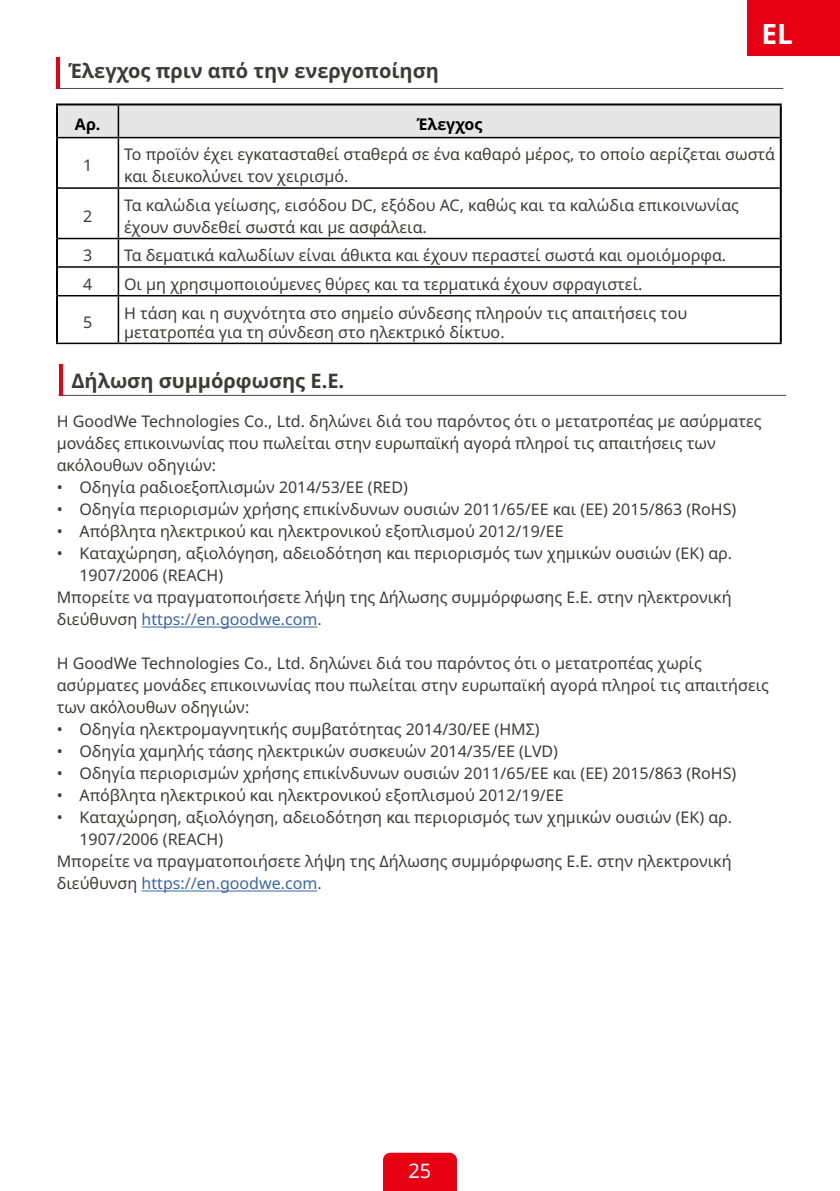
<style>
.page{position:relative;width:840px;height:1191px;background:#fff}
.page>*{position:absolute;margin:0;border:0;box-sizing:border-box;transform-origin:0 0}
.t1{font:700 28px "Noto Sans";color:#fff}
.t2{font:700 20px "Noto Sans";color:#3e3a39}
.t3{font:20px "Noto Sans";color:#fff}
.t4{font:16px/22px "Noto Sans";color:#3e3a39}
.t5{font:16px "Noto Sans";color:#3866a7}
.t6{font:700 16px "Noto Sans";color:#000}
.s1{color:#3e3a39}
.s2{color:#575554}
</style>
<div class="page">
<div style="left:383px;top:1152px;width:73px;height:39px;background:#e60012"></div>
<hr style="left:56px;top:88px;width:726px;height:1px;background:#4c4948">
<hr style="left:56px;top:57px;width:4px;height:31px;background:#e60012">
<div style="left:58px;top:105px;width:721px;height:32px;background:#e6e6e6"></div>
<hr style="left:118px;top:138px;width:1px;height:49px;background:#000">
<hr style="left:58px;top:187px;width:60px;height:2px;background:#000">
<hr style="left:118px;top:187px;width:661px;height:2px;background:#000">
<hr style="left:118px;top:189px;width:1px;height:49px;background:#000">
<hr style="left:58px;top:238px;width:60px;height:1px;background:#000">
<hr style="left:118px;top:238px;width:661px;height:1px;background:#000">
<hr style="left:58px;top:266px;width:60px;height:2px;background:#000">
<hr style="left:118px;top:266px;width:661px;height:2px;background:#000">
<svg style="left:118px;top:239px;width:1px;height:56px"></svg>
<hr style="left:58px;top:295px;width:60px;height:1px;background:#000">
<hr style="left:118px;top:295px;width:661px;height:1px;background:#000">
<hr style="left:118px;top:296px;width:1px;height:47px;background:#000">
<hr style="left:56px;top:343px;width:62px;height:1px;background:#000">
<hr style="left:118px;top:343px;width:663px;height:1px;background:#000">
<hr style="left:56px;top:103px;width:62px;height:2px;background:#000">
<hr style="left:56px;top:105px;width:2px;height:33px;background:#000">
<hr style="left:118px;top:103px;width:663px;height:2px;background:#000">
<hr style="left:779px;top:105px;width:2px;height:33px;background:#000">
<hr style="left:118px;top:105px;width:1px;height:32px;background:#000">
<hr style="left:58px;top:137px;width:60px;height:1px;background:#000">
<hr style="left:118px;top:137px;width:661px;height:1px;background:#000">
<hr style="left:56px;top:138px;width:2px;height:50px;background:#000">
<hr style="left:779px;top:138px;width:2px;height:50px;background:#000">
<hr style="left:56px;top:188px;width:2px;height:50px;background:#000">
<hr style="left:779px;top:188px;width:2px;height:50px;background:#000">
<hr style="left:56px;top:238px;width:2px;height:29px;background:#000">
<hr style="left:779px;top:238px;width:2px;height:29px;background:#000">
<hr style="left:56px;top:267px;width:2px;height:29px;background:#000">
<hr style="left:779px;top:267px;width:2px;height:29px;background:#000">
<hr style="left:56px;top:296px;width:2px;height:47px;background:#000">
<hr style="left:779px;top:296px;width:2px;height:47px;background:#000">
<hr style="left:59px;top:395px;width:726px;height:1px;background:#4c4948">
<hr style="left:59px;top:364px;width:3px;height:31px;background:#e60012">
<hr style="left:141px;top:626px;width:176px;height:1px;background:#3866a7">
<hr style="left:141px;top:890px;width:176px;height:1px;background:#3866a7">
<div style="left:746px;top:0;width:93px;height:55px;background:#e60012"></div>
<h1 class="t1" style="left:761px;top:14px;width:33px">EL</h1>
<p class="t2" style="left:68px;top:57px;width:372px">Έλεγχος πριν από την ενεργοποίηση</p>
<p class="t6" style="left:75px;top:112px;width:27px">Αρ.</p>
<p class="t6" style="left:416px;top:112px;width:67px">Έλεγχος</p>
<p class="t4" style="left:83px;top:155px;width:11px">1</p>
<p class="t4" style="left:124px;top:144px;width:652px">Το προϊόν έχει εγκατασταθεί σταθερά σε ένα καθαρό μέρος, το οποίο αερίζεται σωστά και διευκολύνει τον χειρισμό.</p>
<p class="t4" style="left:83px;top:205px;width:11px">2</p>
<p class="t4" style="left:124px;top:194px;width:616px">Τα καλώδια γείωσης, εισόδου DC, εξόδου AC, καθώς και τα καλώδια επικοινωνίας έχουν συνδεθεί σωστά και με ασφάλεια.</p>
<p class="t4" style="left:83px;top:245px;width:11px">3</p>
<p class="t4" style="left:124px;top:245px;width:603px">Τα δεματικά καλωδίων είναι άθικτα και έχουν περαστεί σωστά και ομοιόμορφα.</p>
<p class="t4" style="left:83px;top:273px;width:11px">4</p>
<p class="t4" style="left:124px;top:273px;width:519px">Οι μη χρησιμοποιούμενες θύρες και τα τερματικά έχουν σφραγιστεί.</p>
<p class="t4" style="left:83px;top:312px;width:11px">5</p>
<p class="t4" style="left:124px;top:303px;width:564px;line-height:19.2px">Η τάση και η συχνότητα στο σημείο σύνδεσης πληρούν τις απαιτήσεις του μετατροπέα για τη σύνδεση στο ηλεκτρικό δίκτυο.</p>
<p class="t2" style="left:71px;top:366px;width:274px">Δήλωση συμμόρφωσης Ε.Ε.</p>
<p class="t4" style="left:57px;top:411px;width:706px">Η GoodWe Technologies Co., Ltd. δηλώνει διά του παρόντος ότι ο μετατροπέας με ασύρματες μονάδες επικοινωνίας που πωλείται στην ευρωπαϊκή αγορά πληροί τις απαιτήσεις των ακόλουθων οδηγιών:</p>
<p class="t4" style="left:57px;top:477px;width:352px">• Οδηγία ραδιοεξοπλισμών 2014/53/ΕΕ (RED)</p>
<p class="t4" style="left:57px;top:499px;width:680px">• Οδηγία περιορισμών χρήσης επικίνδυνων ουσιών 2011/65/ΕΕ και (ΕΕ) 2015/863 (RoHS)</p>
<p class="t4" style="left:57px;top:521px;width:508px">• Απόβλητα ηλεκτρικού και ηλεκτρονικού εξοπλισμού 2012/19/ΕΕ</p>
<p class="t4" style="left:57px;top:543px;width:676px">• Καταχώρηση, αξιολόγηση, αδειοδότηση και περιορισμός των χημικών ουσιών (ΕΚ) αρ.</p>
<p class="t4" style="left:79px;top:565px;width:145px">1907/2006 (REACH)</p>
<p class="t4" style="left:57px;top:587px;width:676px">Μπορείτε να πραγματοποιήσετε λήψη της Δήλωσης συμμόρφωσης Ε.Ε. στην ηλεκτρονική</p>
<p class="t5" style="left:57px;top:608px;width:266px"><span class="s1">διεύθυνση</span> https://en.goodwe.com<span class="s2">.</span></p>
<p class="t4" style="left:57px;top:653px;width:713px">Η GoodWe Technologies Co., Ltd. δηλώνει διά του παρόντος ότι ο μετατροπέας χωρίς ασύρματες μονάδες επικοινωνίας που πωλείται στην ευρωπαϊκή αγορά πληροί τις απαιτήσεις των ακόλουθων οδηγιών:</p>
<p class="t4" style="left:57px;top:719px;width:484px">• Οδηγία ηλεκτρομαγνητικής συμβατότητας 2014/30/ΕΕ (ΗΜΣ)</p>
<p class="t4" style="left:57px;top:741px;width:502px">• Οδηγία χαμηλής τάσης ηλεκτρικών συσκευών 2014/35/ΕΕ (LVD)</p>
<p class="t4" style="left:57px;top:763px;width:680px">• Οδηγία περιορισμών χρήσης επικίνδυνων ουσιών 2011/65/ΕΕ και (ΕΕ) 2015/863 (RoHS)</p>
<p class="t4" style="left:57px;top:785px;width:508px">• Απόβλητα ηλεκτρικού και ηλεκτρονικού εξοπλισμού 2012/19/ΕΕ</p>
<p class="t4" style="left:57px;top:807px;width:676px">• Καταχώρηση, αξιολόγηση, αδειοδότηση και περιορισμός των χημικών ουσιών (ΕΚ) αρ.</p>
<p class="t4" style="left:79px;top:829px;width:145px">1907/2006 (REACH)</p>
<p class="t4" style="left:57px;top:851px;width:676px">Μπορείτε να πραγματοποιήσετε λήψη της Δήλωσης συμμόρφωσης Ε.Ε. στην ηλεκτρονική</p>
<p class="t5" style="left:57px;top:872px;width:266px"><span class="s1">διεύθυνση</span> https://en.goodwe.com<span class="s2">.</span></p>
<p class="t3" style="left:408px;top:1156px;width:24px">25</p>
</div>
